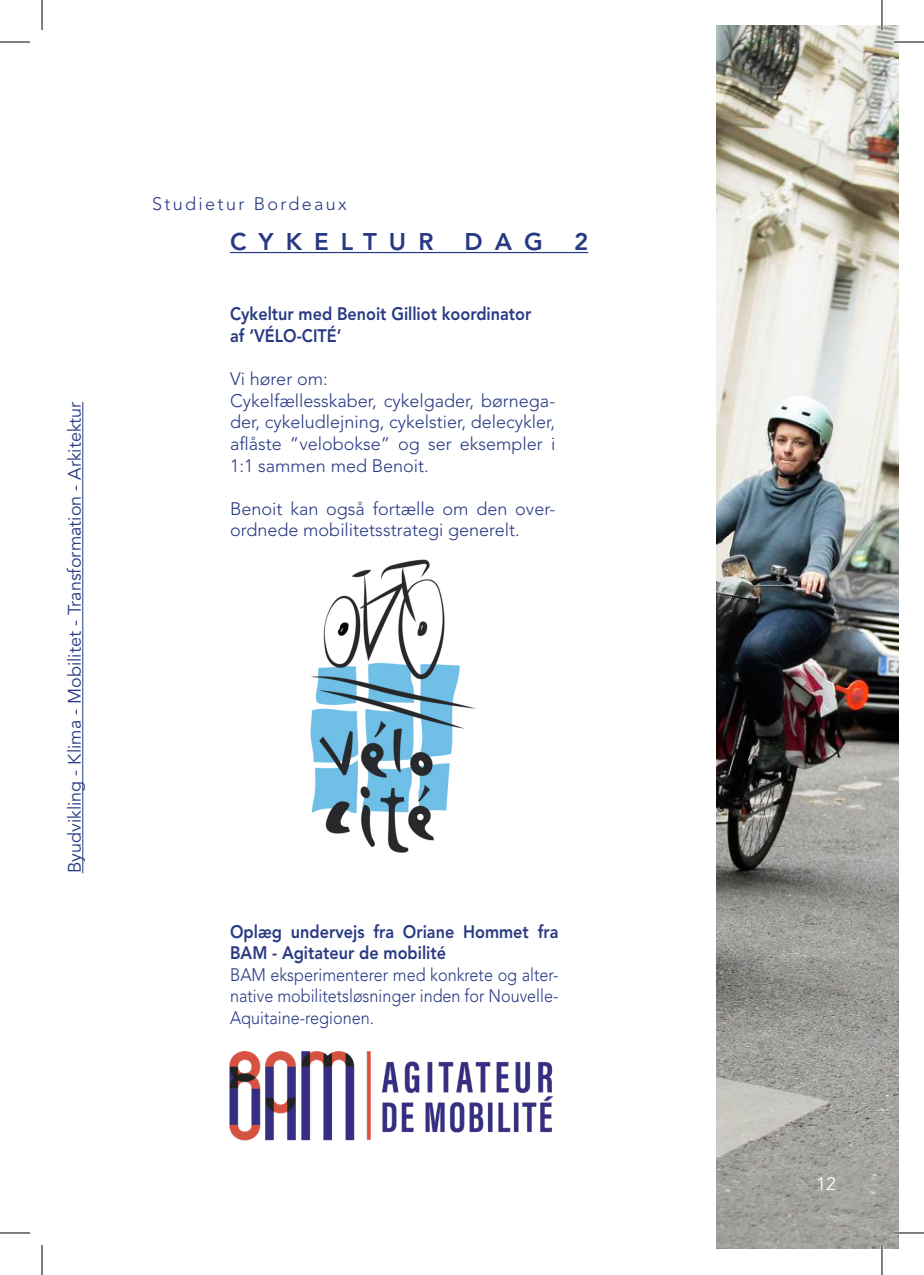
<style>
.page{position:relative;width:924px;height:1275px;background:#fff}
.page>*{position:absolute;margin:0;border:0;box-sizing:border-box;transform-origin:0 0}
.t1{font:800 24px "Avenir LT Std";letter-spacing:.5em;color:#283983}
.t2{font:300 18px/21.6px "Avenir LT Std";color:#283983;text-align:justify}
.t3{font:800 18px/21.6px "Avenir LT Std";color:#283983;scale:.9 1}
.t4{font:300 18px/21.6px "Avenir LT Std";color:#283983;text-align:justify;scale:.9 1}
.t5{font:18px "Avenir LT Std";color:#283983}
.t6{font:300 18px "Avenir LT Std";letter-spacing:.13em;color:#283983}
.t7{font:18px "Avenir LT Std";color:#fff}
</style>
<div class="page">
<img style="left:716px;top:25px;width:182px;height:1223px">
<img style="left:310px;top:559px;width:166px;height:294px">
<hr style="left:82px;top:402px;width:1px;height:471px;background:#283983">
<hr style="left:230px;top:252px;width:358px;height:1px;background:#283983">
<img style="left:229px;top:1051px;width:325px;height:90px">
<hr style="left:893px;top:41px;width:30px;height:2px;background:#fff">
<hr style="left:893px;top:1231px;width:30px;height:3px;background:#fff">
<hr style="left:880px;top:0;width:2px;height:30px;background:#fff">
<hr style="left:880px;top:1245px;width:2px;height:30px;background:#fff">
<hr style="left:0;top:42px;width:30px;height:1px;background:#000">
<hr style="left:893px;top:42px;width:30px;height:1px;background:#000">
<hr style="left:0;top:1232px;width:30px;height:1px;background:#000">
<hr style="left:893px;top:1232px;width:30px;height:1px;background:#000">
<hr style="left:42px;top:0;width:1px;height:30px;background:#000">
<hr style="left:42px;top:1245px;width:1px;height:30px;background:#000">
<hr style="left:881px;top:0;width:1px;height:30px;background:#000">
<hr style="left:881px;top:1245px;width:1px;height:30px;background:#000">
<p class="t5" style="left:64px;top:873px;width:473px;rotate:-90deg">Byudvikling - Klima - Mobilitet - Transformation - Arkitektur</p>
<p class="t6" style="left:152px;top:194px;width:196px">Studietur Bordeaux</p>
<p class="t1" style="left:230px;top:228px;width:205px">CYKELTUR</p>
<p class="t1" style="left:464px;top:228px;width:80px">DAG</p>
<p class="t1" style="left:573px;top:228px;width:16px">2</p>
<p class="t3" style="left:230px;top:303px;width:336px">Cykeltur med Benoit Gilliot koordinator</p>
<p class="t3" style="left:230px;top:325px;width:125px">af ’VÉLO-CITÉ’</p>
<p class="t2" style="left:230px;top:368px;width:99px">Vi hører om:</p>
<p class="t2" style="left:230px;top:390px;width:326px">Cykelfællesskaber, cykelgader, børnega&shy;der, cykeludlejning, cykelstier, delecykler, aflåste ”velobokse” og ser eksempler i 1:1 sammen med Benoit.</p>
<p class="t2" style="left:230px;top:498px;width:326px">Benoit kan også fortælle om den over&shy;ordnede mobilitetsstrategi generelt.</p>
<p class="t3" style="left:230px;top:920px;width:366px">Oplæg undervejs fra Oriane Hommet fra<br>BAM - Agitateur de mobilité</p>
<p class="t4" style="left:230px;top:963px;width:366px">BAM eksperimenterer med konkrete og alter&shy;native mobilitetsløsninger inden for Nouvelle-Aquitaine-regionen.</p>
<p class="t7" style="left:815px;top:1174px;width:22px">12</p>
</div>
